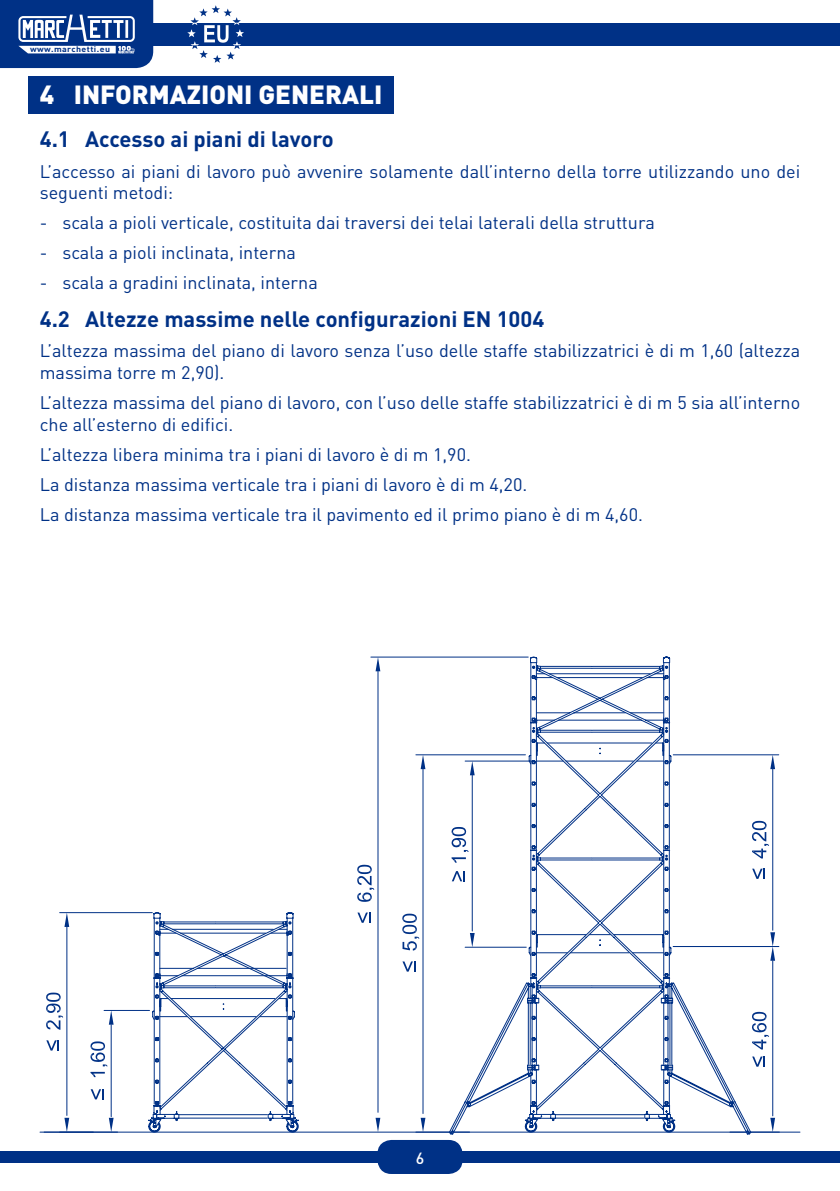
<style>
.page{position:relative;width:840px;height:1191px;background:#fff}
.page>*{position:absolute;margin:0;border:0;box-sizing:border-box;transform-origin:0 0}
.t1{font:900 26px "DIN";color:#fff}
.t2{font:700 22px "DIN";color:#003186}
.t3{font:18px/21.6px "DIN";color:#003186}
.t4{font:500 16px "DIN";color:#fff}
.t5{font:700 8px "DIN";letter-spacing:.05em;color:#003186;scale:1.1 1}
</style>
<div class="page">
<div style="left:142px;top:23px;width:697px;height:22px;background:#003186"></div>
<div style="left:0;top:1151px;width:839px;height:11px;background:#003186"></div>
<div style="left:377px;top:1140px;width:85px;height:34px;background:#003186;border-radius:14px"></div>
<svg style="left:187px;top:5px;width:57px;height:58px"></svg>
<svg style="left:0;top:0;width:153px;height:68px"></svg>
<div style="left:28px;top:77px;width:365px;height:37px;background:#003186"></div>
<svg style="left:156px;top:665px;width:576px;height:456px"></svg>
<svg style="left:153px;top:666px;width:517px;height:447px"></svg>
<hr style="left:40px;top:1131px;width:759px;height:1px;background:#003186">
<hr style="left:104px;top:1010px;width:45px;height:1px;background:#003186">
<hr style="left:111px;top:1024px;width:1px;height:92px;background:#003186">
<svg style="left:109px;top:1117px;width:4px;height:15px"></svg>
<svg style="left:109px;top:1010px;width:4px;height:14px"></svg>
<svg style="left:91px;top:1089px;width:13px;height:10px"></svg>
<svg style="left:90px;top:1041px;width:18px;height:36px"></svg>
<hr style="left:60px;top:912px;width:92px;height:1px;background:#003186">
<hr style="left:66px;top:927px;width:1px;height:188px;background:#003186">
<svg style="left:64px;top:1117px;width:5px;height:15px"></svg>
<svg style="left:64px;top:912px;width:5px;height:15px"></svg>
<svg style="left:46px;top:1040px;width:13px;height:10px"></svg>
<svg style="left:46px;top:992px;width:17px;height:37px"></svg>
<hr style="left:415px;top:754px;width:110px;height:1px;background:#003186">
<hr style="left:422px;top:769px;width:1px;height:344px;background:#003186">
<svg style="left:420px;top:755px;width:5px;height:14px"></svg>
<svg style="left:402px;top:961px;width:13px;height:10px"></svg>
<svg style="left:402px;top:913px;width:17px;height:37px"></svg>
<hr style="left:370px;top:657px;width:158px;height:1px;background:#003186">
<hr style="left:377px;top:671px;width:1px;height:441px;background:#003186">
<svg style="left:150px;top:1117px;width:383px;height:15px"></svg>
<svg style="left:375px;top:657px;width:5px;height:14px"></svg>
<svg style="left:357px;top:912px;width:13px;height:10px"></svg>
<svg style="left:357px;top:864px;width:17px;height:38px"></svg>
<hr style="left:772px;top:960px;width:1px;height:155px;background:#003186">
<svg style="left:769px;top:1117px;width:5px;height:15px"></svg>
<svg style="left:752px;top:1056px;width:12px;height:10px"></svg>
<svg style="left:752px;top:1011px;width:16px;height:38px"></svg>
<hr style="left:672px;top:946px;width:106px;height:1px;background:#003186">
<hr style="left:672px;top:754px;width:106px;height:1px;background:#003186">
<hr style="left:772px;top:769px;width:1px;height:161px;background:#003186">
<svg style="left:769px;top:932px;width:5px;height:28px"></svg>
<svg style="left:769px;top:755px;width:5px;height:14px"></svg>
<svg style="left:752px;top:868px;width:12px;height:11px"></svg>
<svg style="left:752px;top:821px;width:16px;height:37px"></svg>
<hr style="left:465px;top:760px;width:66px;height:1px;background:#003186">
<hr style="left:465px;top:947px;width:61px;height:1px;background:#003186">
<hr style="left:471px;top:775px;width:1px;height:156px;background:#003186">
<svg style="left:469px;top:761px;width:5px;height:14px"></svg>
<svg style="left:469px;top:933px;width:5px;height:14px"></svg>
<svg style="left:451px;top:871px;width:13px;height:10px"></svg>
<svg style="left:451px;top:827px;width:17px;height:35px"></svg>
<p class="t5" style="left:30px;top:44px;width:74px">www.marchetti.eu</p>
<h1 class="t1" style="left:40px;top:77px;width:344px">4 INFORMAZIONI GENERALI</h1>
<p class="t2" style="left:40px;top:125px;width:295px">4.1 Accesso ai piani di lavoro</p>
<p class="t3" style="left:40px;top:160px;width:761px">L’accesso ai piani di lavoro può avvenire solamente dall’interno della torre utilizzando uno dei seguenti metodi:</p>
<p class="t3" style="left:40px;top:212px;width:616px">- scala a pioli verticale, costituita dai traversi dei telai laterali della struttura</p>
<p class="t3" style="left:40px;top:242px;width:257px">- scala a pioli inclinata, interna</p>
<p class="t3" style="left:40px;top:272px;width:279px">- scala a gradini inclinata, interna</p>
<p class="t2" style="left:40px;top:305px;width:506px">4.2 Altezze massime nelle configurazioni EN 1004</p>
<p class="t3" style="left:40px;top:340px;width:761px">L’altezza massima del piano di lavoro senza l’uso delle staffe stabilizzatrici è di m 1,60 (altezza massima torre m 2,90).</p>
<p class="t3" style="left:40px;top:391px;width:761px">L’altezza massima del piano di lavoro, con l’uso delle staffe stabilizzatrici è di m 5 sia all’interno che all’esterno di edifici.</p>
<p class="t3" style="left:40px;top:439px;width:604px;line-height:30px">L’altezza libera minima tra i piani di lavoro è di m 1,90.<br>La distanza massima verticale tra i piani di lavoro è di m 4,20.<br>La distanza massima verticale tra il pavimento ed il primo piano è di m 4,60.</p>
<p class="t4" style="left:415px;top:1147px;width:10px">6</p>
</div>
